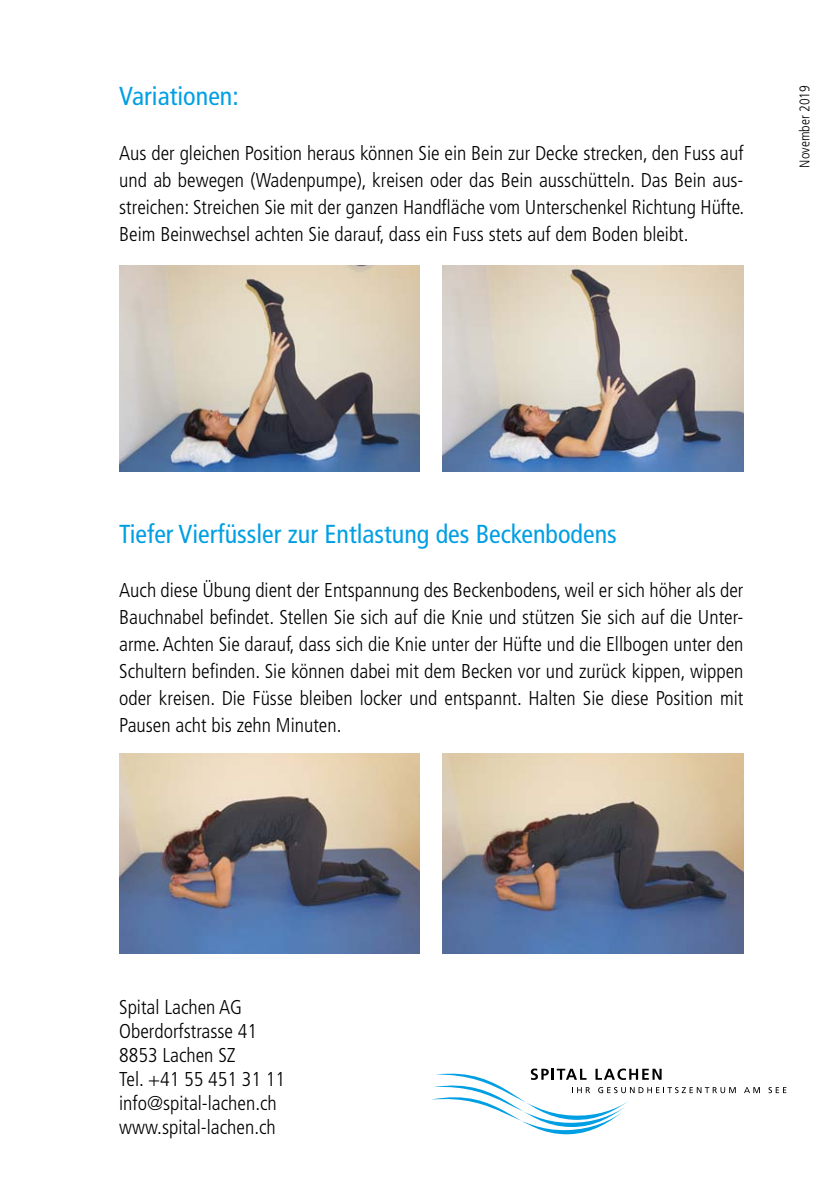
<style>
.page{position:relative;width:840px;height:1191px;background:#fff}
.page>*{position:absolute;margin:0;border:0;box-sizing:border-box;transform-origin:0 0}
.Grundtext{font:condensed 26px "Frutiger LT Std";color:#009fe3}
.Grundtext-2{font:300 condensed 20px/27px "Frutiger LT Std";color:#000;text-align:justify}
.t1{font:300 condensed 14px "Frutiger LT Std";color:#000}
</style>
<div class="page">
<img style="left:119px;top:753px;width:301px;height:200px">
<img style="left:442px;top:753px;width:301px;height:200px">
<img style="left:442px;top:265px;width:301px;height:207px">
<img style="left:119px;top:265px;width:301px;height:207px">
<svg style="left:431px;top:1068px;width:304px;height:66px"></svg>
<svg style="left:744px;top:1087px;width:15px;height:6px"></svg>
<svg style="left:768px;top:1087px;width:17px;height:6px"></svg>
<p class="Grundtext" style="left:119px;top:80px;width:121px">Variationen:</p>
<p class="Grundtext-2" style="left:119px;top:139px;width:626px">Aus der gleichen Position heraus können Sie ein Bein zur Decke strecken, den Fuss auf und ab bewegen (Wadenpumpe), kreisen oder das Bein ausschütteln. Das Bein aus&shy;streichen: Streichen Sie mit der ganzen Handfläche vom Unterschenkel Richtung Hüfte.<br>Beim Beinwechsel achten Sie darauf, dass ein Fuss stets auf dem Boden bleibt.</p>
<p class="t1" style="left:796px;top:167px;width:84px;rotate:-90deg">November 2019</p>
<p class="Grundtext" style="left:119px;top:519px;width:499px">Tiefer Vierfüssler zur Entlastung des Beckenbodens</p>
<p class="Grundtext-2" style="left:119px;top:577px;width:625px">Auch diese Übung dient der Entspannung des Beckenbodens, weil er sich höher als der Bauchnabel befindet. Stellen Sie sich auf die Knie und stützen Sie sich auf die Unter&shy;arme. Achten Sie darauf, dass sich die Knie unter der Hüfte und die Ellbogen unter den Schultern befinden. Sie können dabei mit dem Becken vor und zurück kippen, wippen oder kreisen. Die Füsse bleiben locker und entspannt. Halten Sie diese Position mit Pausen acht bis zehn Minuten.</p>
<p class="Grundtext-2" style="left:119px;top:994px;width:124px">Spital Lachen AG</p>
<p class="Grundtext-2" style="left:119px;top:1018px;width:139px">Oberdorfstrasse 41</p>
<p class="Grundtext-2" style="left:119px;top:1042px;width:118px">8853 Lachen SZ</p>
<p class="Grundtext-2" style="left:119px;top:1066px;width:167px">Tel. +41 55 451 31 11</p>
<p class="Grundtext-2" style="left:119px;top:1090px;width:159px">info@spital-lachen.ch</p>
<p class="Grundtext-2" style="left:119px;top:1114px;width:158px">www.spital-lachen.ch</p>
</div>
